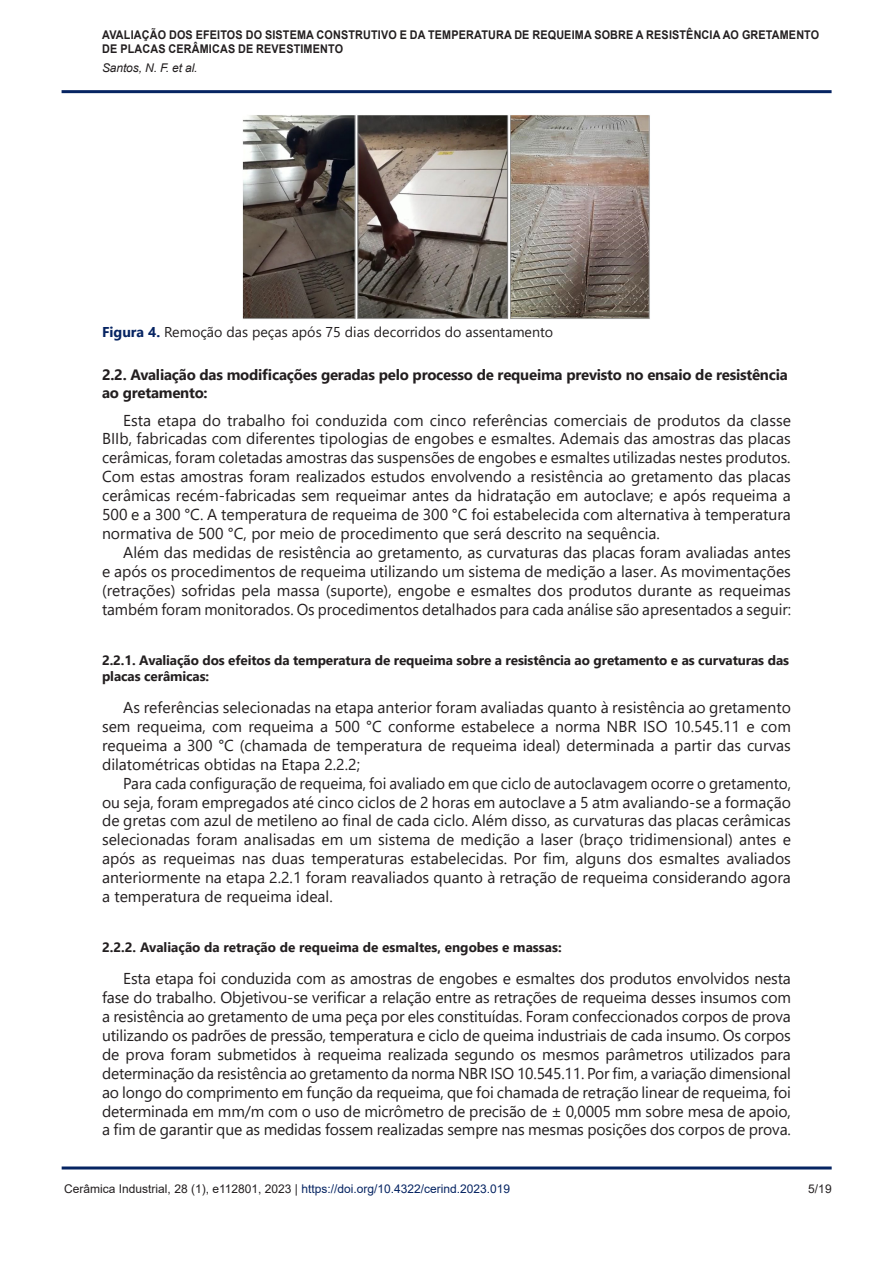
<style>
.page{position:relative;width:893px;height:1263px;background:#fff}
.page>*{position:absolute;margin:0;border:0;box-sizing:border-box;transform-origin:0 0}
.Paragraph{font:15.75px/18.9px "Segoe UI";color:#231f20;text-align:justify}
.Heading2{font:700 15px/18px "Segoe UI";letter-spacing:-.015em;color:#231f20}
.FigureCaption{font:14.25px "Segoe UI";color:#231f20}
.Heading3{font:700 13.5px/16.2px "Segoe UI";letter-spacing:-.01em;color:#231f20}
.t1{font:700 12px/14.4px "Arial";letter-spacing:.015em;color:#231f20;scale:.9 1}
.t2{font:12px "Arial";color:#062462}
.t3{font:italic 12px "Arial";letter-spacing:-.01em;color:#231f20}
.t4{font:12px "Arial";color:#231f20}
.s1{font-weight:700;color:#062462}
.s2{color:#231f20}
</style>
<div class="page">
<hr style="left:62px;top:1166px;width:770px;height:3px;background:#062462">
<hr style="left:62px;top:90px;width:770px;height:3px;background:#062462">
<img style="left:243px;top:115px;width:407px;height:204px">
<p class="t1" style="left:102px;top:27px;width:798px">AVALIAÇÃO DOS EFEITOS DO SISTEMA CONSTRUTIVO E DA TEMPERATURA DE REQUEIMA SOBRE A RESISTÊNCIA AO GRETAMENTO<br>DE PLACAS CERÂMICAS DE REVESTIMENTO</p>
<p class="t3" style="left:102px;top:60px;width:97px">Santos, N. F. et al.</p>
<p class="FigureCaption" style="left:102px;top:318px;width:453px"><span class="s1">Figura 4.</span> Remoção das peças após 75 dias decorridos do assentamento</p>
<p class="Heading2" style="left:102px;top:365px;width:687px">2.2. Avaliação das modificações geradas pelo processo de requeima previsto no ensaio de resistência ao gretamento:</p>
<p class="Paragraph" style="left:102px;top:409px;width:690px;text-indent:21px">Esta etapa do trabalho foi conduzida com cinco referências comerciais de produtos da classe BIIb, fabricadas com diferentes tipologias de engobes e esmaltes. Ademais das amostras das placas cerâmicas, foram coletadas amostras das suspensões de engobes e esmaltes utilizadas nestes produtos.<br>Com estas amostras foram realizados estudos envolvendo a resistência ao gretamento das placas cerâmicas recém-fabricadas sem requeimar antes da hidratação em autoclave; e após requeima a 500 e a 300 °C. A temperatura de requeima de 300 °C foi estabelecida com alternativa à temperatura normativa de 500 °C, por meio de procedimento que será descrito na sequência.</p>
<p class="Paragraph" style="left:102px;top:541px;width:690px;text-indent:21px">Além das medidas de resistência ao gretamento, as curvaturas das placas foram avaliadas antes e após os procedimentos de requeima utilizando um sistema de medição a laser. As movimentações (retrações) sofridas pela massa (suporte), engobe e esmaltes dos produtos durante as requeimas também foram monitorados. Os procedimentos detalhados para cada análise são apresentados a seguir:</p>
<p class="Heading3" style="left:102px;top:651px;width:689px">2.2.1. Avaliação dos efeitos da temperatura de requeima sobre a resistência ao gretamento e as curvaturas das placas cerâmicas:</p>
<p class="Paragraph" style="left:102px;top:696px;width:690px;text-indent:21px">As referências selecionadas na etapa anterior foram avaliadas quanto à resistência ao gretamento sem requeima, com requeima a 500 °C conforme estabelece a norma NBR ISO 10.545.11 e com requeima a 300 °C (chamada de temperatura de requeima ideal) determinada a partir das curvas dilatométricas obtidas na Etapa 2.2.2;</p>
<p class="Paragraph" style="left:102px;top:772px;width:690px;text-indent:21px">Para cada configuração de requeima, foi avaliado em que ciclo de autoclavagem ocorre o gretamento, ou seja, foram empregados até cinco ciclos de 2 horas em autoclave a 5 atm avaliando-se a formação de gretas com azul de metileno ao final de cada ciclo. Além disso, as curvaturas das placas cerâmicas selecionadas foram analisadas em um sistema de medição a laser (braço tridimensional) antes e após as requeimas nas duas temperaturas estabelecidas. Por fim, alguns dos esmaltes avaliados anteriormente na etapa 2.2.1 foram reavaliados quanto à retração de requeima considerando agora a temperatura de requeima ideal.</p>
<p class="Heading3" style="left:102px;top:938px;width:461px">2.2.2. Avaliação da retração de requeima de esmaltes, engobes e massas:</p>
<p class="Paragraph" style="left:102px;top:967px;width:690px;text-indent:21px">Esta etapa foi conduzida com as amostras de engobes e esmaltes dos produtos envolvidos nesta fase do trabalho. Objetivou-se verificar a relação entre as retrações de requeima desses insumos com a resistência ao gretamento de uma peça por eles constituídas. Foram confeccionados corpos de prova utilizando os padrões de pressão, temperatura e ciclo de queima industriais de cada insumo. Os corpos de prova foram submetidos à requeima realizada segundo os mesmos parâmetros utilizados para determinação da resistência ao gretamento da norma NBR ISO 10.545.11. Por fim, a variação dimensional ao longo do comprimento em função da requeima, que foi chamada de retração linear de requeima, foi determinada em mm/m com o uso de micrômetro de precisão de ± 0,0005 mm sobre mesa de apoio, a fim de garantir que as medidas fossem realizadas sempre nas mesmas posições dos corpos de prova.</p>
<p class="t2" style="left:64px;top:1180px;width:447px"><span class="s2">Cerâmica I ndustrial, 28 (1), e112801, 2023 |</span> https://doi.org/10.4322/cerind.2023.019</p>
<p class="t4" style="left:808px;top:1180px;width:25px">5/19</p>
</div>
